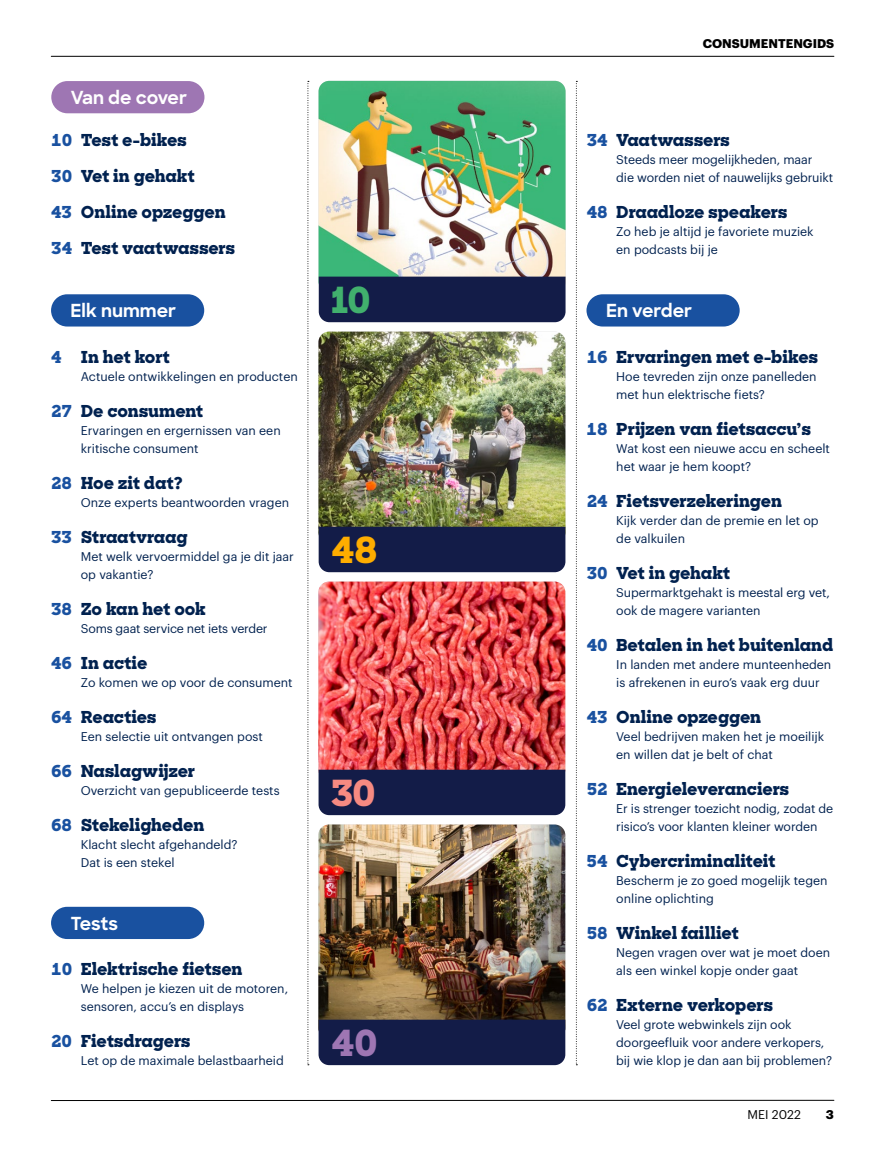
<style>
.page{position:relative;width:885px;height:1166px;background:#fff}
.page>*{position:absolute;margin:0;border:0;box-sizing:border-box;transform-origin:0 0}
.t1{font:800 36px "Sharp Slab";color:#41b06d}
.t2{font:800 36px "Sharp Slab";color:#fead00}
.t3{font:800 36px "Sharp Slab";color:#f68a81}
.t4{font:800 36px "Sharp Slab";color:#9e76b3}
.t5{font:700 18px "Sharp Sans";color:#fff}
.t6{font:800 16.5px/36px "Sharp Slab";letter-spacing:-.01em;color:#00214f}
.t7{font:12.3px/18px "Graphik";color:#00214f}
.t8{font:700 12.3px "Graphik";color:#000}
.t9{font:12.3px "Graphik";letter-spacing:.005em;color:#000}
.s1{color:#1951a0}
</style>
<div class="page">
<hr style="left:51px;top:1099px;width:782px;height:1px;background:#000">
<hr style="left:51px;top:56px;width:782px;height:1px;background:#000">
<div style="left:51px;top:294px;width:153px;height:32px;background:#1951a0;border-radius:16px"></div>
<div style="left:51px;top:906px;width:153px;height:32px;background:#1951a0;border-radius:16px"></div>
<div style="left:51px;top:81px;width:153px;height:32px;background:#9e76b3;border-radius:16px"></div>
<div style="left:586px;top:294px;width:153px;height:32px;background:#1951a0;border-radius:16px"></div>
<svg style="left:576px;top:81px;width:1px;height:984px"></svg>
<svg style="left:307px;top:81px;width:2px;height:984px"></svg>
<img style="left:318px;top:824px;width:247px;height:195px">
<img style="left:318px;top:581px;width:247px;height:188px">
<img style="left:318px;top:331px;width:247px;height:195px">
<img style="left:318px;top:81px;width:247px;height:211px">
<div style="left:319px;top:276px;width:246px;height:46px;background:#131c48"></div>
<div style="left:318px;top:526px;width:247px;height:46px;background:#131c48"></div>
<div style="left:318px;top:769px;width:247px;height:45px;background:#131c48"></div>
<div style="left:318px;top:1019px;width:247px;height:45px;background:#131c48"></div>
<h2 class="t5" style="left:71px;top:84px;width:118px">Van de cover</h2>
<h3 class="t6" style="left:51px;top:122px;width:186px"><span class="s1">10</span> Test e-bikes<br><span class="s1">30</span> Vet in gehakt<br><span class="s1">43</span> Online opzeggen<br><span class="s1">34</span> Test vaatwassers</h3>
<h2 class="t5" style="left:71px;top:297px;width:107px">Elk nummer</h2>
<h3 class="t6" style="left:51px;top:338px;width:120px"><span class="s1">4</span> In het kort</h3>
<p class="t7" style="left:81px;top:366px;width:218px">Actuele ontwikkelingen en producten</p>
<h3 class="t6" style="left:51px;top:392px;width:154px"><span class="s1">27</span> De consument</h3>
<p class="t7" style="left:81px;top:420px;width:201px">Ervaringen en ergernissen van een kritische consument</p>
<h3 class="t6" style="left:51px;top:464px;width:133px"><span class="s1">28</span> Hoe zit dat?</h3>
<p class="t7" style="left:81px;top:492px;width:210px">Onze experts beantwoorden vragen</p>
<h3 class="t6" style="left:51px;top:518px;width:138px"><span class="s1">33</span> Straatvraag</h3>
<p class="t7" style="left:81px;top:546px;width:214px">Met welk vervoermiddel ga je dit jaar op vakantie?</p>
<h3 class="t6" style="left:51px;top:590px;width:156px"><span class="s1">38</span> Zo kan het ook</h3>
<p class="t7" style="left:81px;top:618px;width:188px">Soms gaat service net iets verder</p>
<h3 class="t6" style="left:51px;top:644px;width:98px"><span class="s1">46</span> In actie</h3>
<p class="t7" style="left:81px;top:672px;width:213px">Zo komen we op voor de consument</p>
<h3 class="t6" style="left:51px;top:698px;width:107px"><span class="s1">64</span> Reacties</h3>
<p class="t7" style="left:81px;top:726px;width:183px">Een selectie uit ontvangen post</p>
<h3 class="t6" style="left:51px;top:752px;width:146px"><span class="s1">66</span> Naslagwijzer</h3>
<p class="t7" style="left:81px;top:780px;width:200px">Overzicht van gepubliceerde tests</p>
<h3 class="t6" style="left:51px;top:806px;width:155px"><span class="s1">68</span> Stekeligheden</h3>
<p class="t7" style="left:81px;top:834px;width:158px">Klacht slecht afgehandeld?<br>Dat is een stekel</p>
<h2 class="t5" style="left:71px;top:909px;width:49px">Tests</h2>
<h3 class="t6" style="left:51px;top:950px;width:193px"><span class="s1">10</span> Elektrische fietsen</h3>
<p class="t7" style="left:81px;top:978px;width:209px">We helpen je kiezen uit de motoren, sensoren, accu’s en displays</p>
<h3 class="t6" style="left:51px;top:1022px;width:141px"><span class="s1">20</span> Fietsdragers</h3>
<p class="t7" style="left:81px;top:1050px;width:204px">Let op de maximale belastbaarheid</p>
<h1 class="t1" style="left:331px;top:274px;width:41px">10</h1>
<h1 class="t2" style="left:331px;top:524px;width:48px">48</h1>
<h1 class="t3" style="left:331px;top:767px;width:46px">30</h1>
<h1 class="t4" style="left:331px;top:1017px;width:48px">40</h1>
<p class="t8" style="left:702px;top:34px;width:133px">CONSUMENTENGIDS</p>
<h3 class="t6" style="left:586px;top:122px;width:145px"><span class="s1">34</span> Vaatwassers</h3>
<p class="t7" style="left:616px;top:150px;width:218px">Steeds meer mogelijkheden, maar<br>die worden niet of nauwelijks gebruikt</p>
<h3 class="t6" style="left:586px;top:194px;width:202px"><span class="s1">48</span> Draadloze speakers</h3>
<p class="t7" style="left:616px;top:222px;width:199px">Zo heb je altijd je favoriete muziek en podcasts bij je</p>
<h2 class="t5" style="left:606px;top:297px;width:88px">En verder</h2>
<h3 class="t6" style="left:586px;top:338px;width:233px"><span class="s1">16</span> Ervaringen met e-bikes</h3>
<p class="t7" style="left:616px;top:366px;width:202px">Hoe tevreden zijn onze panelleden met hun elektrische fiets?</p>
<h3 class="t6" style="left:586px;top:410px;width:226px"><span class="s1">18</span> Prijzen van fietsaccu’s</h3>
<p class="t7" style="left:616px;top:438px;width:215px">Wat kost een nieuwe accu en scheelt het waar je hem koopt?</p>
<h3 class="t6" style="left:586px;top:482px;width:197px"><span class="s1">24</span> Fietsverzekeringen</h3>
<p class="t7" style="left:616px;top:510px;width:204px">Kijk verder dan de premie en let op de valkuilen</p>
<h3 class="t6" style="left:586px;top:554px;width:145px"><span class="s1">30</span> Vet in gehakt</h3>
<p class="t7" style="left:616px;top:582px;width:215px">Supermarktgehakt is meestal erg vet, ook de magere varianten</p>
<h3 class="t6" style="left:586px;top:626px;width:248px"><span class="s1">40</span> Betalen in het buitenland</h3>
<p class="t7" style="left:616px;top:654px;width:216px">In landen met andere munteenheden is afrekenen in euro’s vaak erg duur</p>
<h3 class="t6" style="left:586px;top:698px;width:176px"><span class="s1">43</span> Online opzeggen</h3>
<p class="t7" style="left:616px;top:726px;width:209px">Veel bedrijven maken het je moeilijk en willen dat je belt of chat</p>
<h3 class="t6" style="left:586px;top:770px;width:204px"><span class="s1">52</span> Energieleveranciers</h3>
<p class="t7" style="left:616px;top:798px;width:218px">Er is strenger toezicht nodig, zodat de risico’s voor klanten kleiner worden</p>
<h3 class="t6" style="left:586px;top:842px;width:190px"><span class="s1">54</span> Cybercriminaliteit</h3>
<p class="t7" style="left:616px;top:870px;width:213px">Bescherm je zo goed mogelijk tegen online oplichting</p>
<h3 class="t6" style="left:586px;top:914px;width:154px"><span class="s1">58</span> Winkel failliet</h3>
<p class="t7" style="left:616px;top:942px;width:215px">Negen vragen over wat je moet doen als een winkel kopje onder gaat</p>
<h3 class="t6" style="left:586px;top:986px;width:188px"><span class="s1">62</span> Externe verkopers</h3>
<p class="t7" style="left:616px;top:1014px;width:217px">Veel grote webwinkels zijn ook doorgeefluik voor andere verkopers, bij wie klop je dan aan bij problemen?</p>
<p class="t9" style="left:747px;top:1104px;width:55px">MEI 2022</p>
<p class="t8" style="left:825px;top:1104px;width:10px">3</p>
</div>
